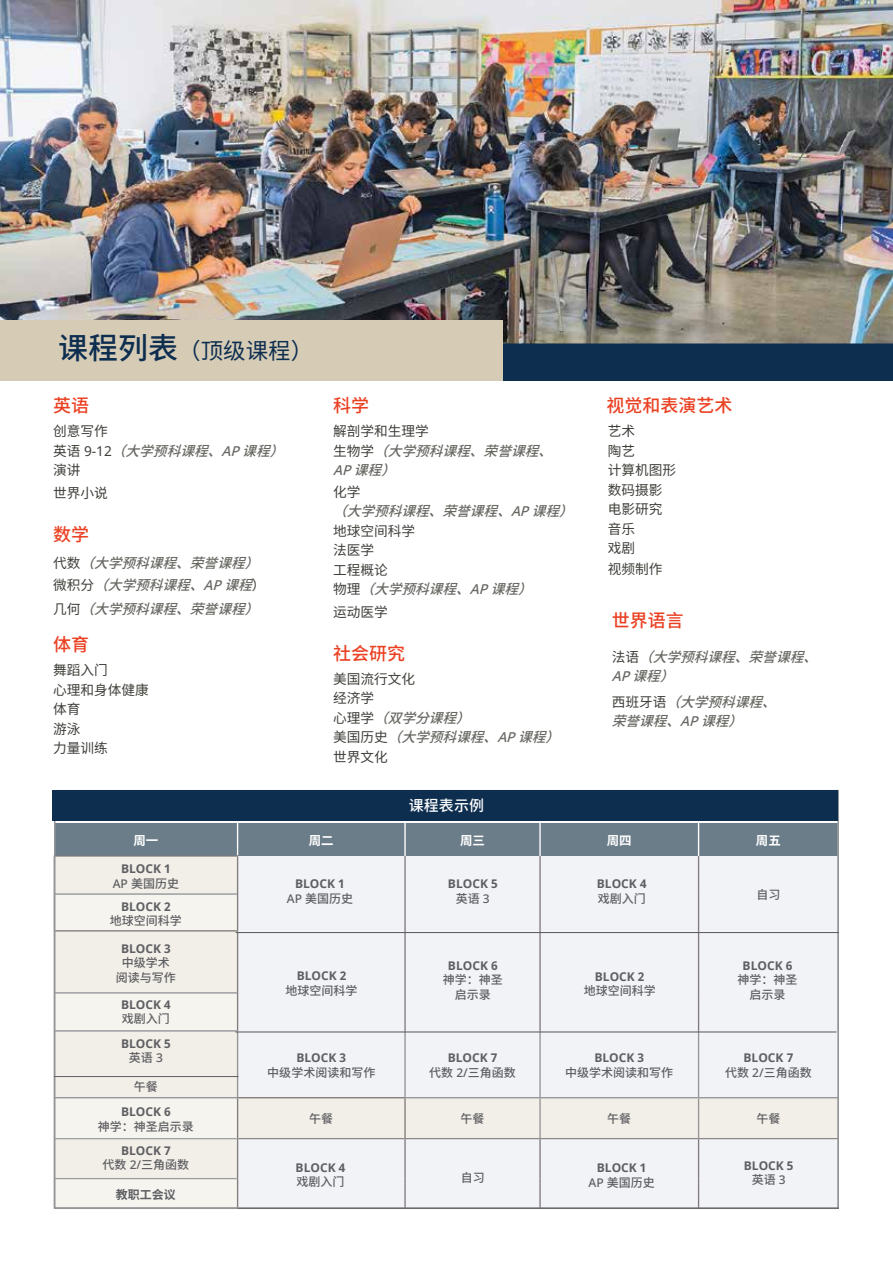
<style>
.page{position:relative;width:893px;height:1263px;background:#fff}
.page>*{position:absolute;margin:0;border:0;box-sizing:border-box;transform-origin:0 0}
.t1{font:22.5px "Noto Sans CJ Ksc";color:#0e2e50}
.t2{font:500 18px "Noto Sans CJ Ksc";color:#eb4123}
.t3{font:500 15px "Noto Sans CJ Ksc";color:#fff}
.t4{font:italic 500 13.65px/19.5px "Noto Sans CJ Ksc";color:#686963}
.t5{font:13.65px/19.5px "Noto Sans CJ Ksc";color:#3e3e39}
.t6{font:700 12.45px "Noto Sans CJ Ksc";color:#fff}
.t7{font:500 12px/14.4px "Noto Sans CJ Ksc";color:#5e5f62;text-align:center}
.t8{font:700 12px "Noto Sans";color:#5e5f62}
.t9{font:700 12px "Noto Sans CJ Ksc";color:#5e5f62}
.s1{font-weight:500;font-size:30px}
.s2{font-weight:400;font-style:normal;color:#3e3e39}
.s3{font-family:"Noto Sans";font-weight:400;font-style:normal;color:#3e3e39}
.s4{font-family:"Noto Sans"}
.s5{font-weight:500;font-style:italic;color:#686963}
.s6{font-family:"Noto Sans";font-weight:500;font-style:italic;color:#686963}
</style>
<div class="page">
<img style="left:0;top:0;width:893px;height:343px">
<div style="left:316px;top:343px;width:577px;height:38px;background:#0e2e50"></div>
<div style="left:57px;top:823px;width:779px;height:33px;background:#6c7d8a"></div>
<div style="left:57px;top:857px;width:180px;height:36px;background:#f2eee8"></div>
<svg style="left:238px;top:856px;width:598px;height:350px;fill:#f2f3f7"></svg>
<div style="left:57px;top:895px;width:180px;height:311px;background:#f2eee8"></div>
<hr style="left:539px;top:823px;width:2px;height:33px;background:#fff">
<hr style="left:698px;top:823px;width:1px;height:33px;background:#fff">
<hr style="left:404px;top:823px;width:2px;height:33px;background:#fff">
<hr style="left:237px;top:823px;width:1px;height:32px;background:#fff">
<hr style="left:55px;top:893px;width:182px;height:2px;background:#939598">
<hr style="left:55px;top:992px;width:182px;height:1px;background:#939598">
<hr style="left:55px;top:1030px;width:183px;height:1px;background:#939598">
<hr style="left:55px;top:1097px;width:182px;height:1px;background:#939598">
<hr style="left:539px;top:1098px;width:2px;height:40px;background:#939598">
<hr style="left:698px;top:1098px;width:1px;height:40px;background:#939598">
<hr style="left:237px;top:1031px;width:1px;height:66px;background:#939598">
<hr style="left:406px;top:1097px;width:134px;height:1px;background:#939598">
<hr style="left:540px;top:1097px;width:159px;height:1px;background:#939598">
<hr style="left:699px;top:1097px;width:140px;height:1px;background:#939598">
<hr style="left:404px;top:1031px;width:2px;height:66px;background:#939598">
<hr style="left:539px;top:1031px;width:2px;height:66px;background:#939598">
<hr style="left:698px;top:1031px;width:1px;height:66px;background:#939598">
<hr style="left:54px;top:1138px;width:183px;height:1px;background:#939598">
<hr style="left:54px;top:1178px;width:183px;height:1px;background:#939598">
<hr style="left:54px;top:855px;width:184px;height:2px;background:#827c7d">
<hr style="left:237px;top:857px;width:1px;height:37px;background:#827c7d">
<hr style="left:404px;top:856px;width:2px;height:38px;background:#827c7d">
<hr style="left:539px;top:856px;width:2px;height:38px;background:#827c7d">
<hr style="left:698px;top:856px;width:1px;height:38px;background:#827c7d">
<hr style="left:237px;top:894px;width:1px;height:36px;background:#827c7d">
<hr style="left:404px;top:894px;width:2px;height:37px;background:#827c7d">
<hr style="left:539px;top:894px;width:2px;height:37px;background:#827c7d">
<hr style="left:698px;top:894px;width:1px;height:37px;background:#827c7d">
<hr style="left:54px;top:930px;width:184px;height:1px;background:#827c7d">
<hr style="left:237px;top:931px;width:1px;height:62px;background:#827c7d">
<hr style="left:404px;top:931px;width:2px;height:62px;background:#827c7d">
<hr style="left:539px;top:931px;width:2px;height:62px;background:#827c7d">
<hr style="left:698px;top:931px;width:1px;height:62px;background:#827c7d">
<hr style="left:237px;top:993px;width:1px;height:37px;background:#827c7d">
<hr style="left:404px;top:993px;width:2px;height:38px;background:#827c7d">
<hr style="left:539px;top:993px;width:2px;height:38px;background:#827c7d">
<hr style="left:698px;top:993px;width:1px;height:38px;background:#827c7d">
<hr style="left:237px;top:1139px;width:1px;height:39px;background:#827c7d">
<hr style="left:404px;top:1139px;width:2px;height:39px;background:#827c7d">
<hr style="left:539px;top:1139px;width:2px;height:39px;background:#827c7d">
<hr style="left:698px;top:1139px;width:1px;height:39px;background:#827c7d">
<svg style="left:237px;top:1178px;width:1px;height:28px"></svg>
<hr style="left:404px;top:1178px;width:2px;height:30px;background:#827c7d">
<hr style="left:539px;top:1178px;width:2px;height:30px;background:#827c7d">
<hr style="left:698px;top:1178px;width:1px;height:30px;background:#827c7d">
<hr style="left:237px;top:1097px;width:169px;height:1px;background:#827c7d">
<hr style="left:237px;top:1098px;width:1px;height:41px;background:#827c7d">
<hr style="left:404px;top:1098px;width:2px;height:40px;background:#827c7d">
<hr style="left:238px;top:1138px;width:167px;height:1px;background:#827c7d">
<hr style="left:405px;top:1138px;width:135px;height:1px;background:#827c7d">
<hr style="left:540px;top:1138px;width:159px;height:1px;background:#827c7d">
<hr style="left:699px;top:1138px;width:140px;height:1px;background:#827c7d">
<div style="left:0;top:320px;width:502px;height:61px;background:#d6ccb6"></div>
<div style="left:53px;top:790px;width:785px;height:30px;background:#0e2e50"></div>
<hr style="left:236px;top:932px;width:603px;height:1px;background:#5e5f62">
<hr style="left:235px;top:1031px;width:601px;height:1px;background:#5e5f62">
<hr style="left:54px;top:1076px;width:184px;height:1px;background:#5e5f62">
<hr style="left:238px;top:1207px;width:601px;height:2px;background:#5e5f62">
<h1 class="t1" style="left:58px;top:338px;width:256px"><span class="s1">课程列表</span>（顶级课程）</h1>
<h2 class="t2" style="left:53px;top:395px;width:37px">英语</h2>
<p class="t4" style="left:53px;top:421px;width:242px"><span class="s2">创意写作<br>英语</span> <span class="s3">9 - 1 2</span> （大学预科课程、<span class="s4">A P</span>课程）<span class="s2">演讲</span></p>
<p class="t5" style="left:53px;top:483px;width:56px">世界小说</p>
<h2 class="t2" style="left:53px;top:524px;width:37px">数学</h2>
<p class="t4" style="left:53px;top:552px;width:217px;line-height:21.6px"><span class="s2">代数</span>（大学预科课程、荣誉课程）<span class="s2">微积分</span>（大学预科课程、<span class="s4">A P</span>课程<span class="s2">）</span></p>
<p class="t4" style="left:53px;top:599px;width:217px"><span class="s2">几何</span>（大学预科课程、荣誉课程）</p>
<h2 class="t2" style="left:53px;top:635px;width:37px">体育</h2>
<p class="t5" style="left:53px;top:661px;width:97px">舞蹈入门<br>心理和身体健康体育<br>游泳<br>力量训练</p>
<h2 class="t2" style="left:333px;top:395px;width:37px">科学</h2>
<p class="t4" style="left:333px;top:421px;width:231px"><span class="s2">解剖学和生理学<br>生物学</span>（大学预科课程、荣誉课程、<br><span class="s4">A P</span>课程）</p>
<p class="t4" style="left:333px;top:482px;width:252px"><span class="s2">化学<br></span>（大学预科课程、荣誉课程、<span class="s4">A P</span>课程）<span class="s2">地球空间科学<br>法医学<br>工程概论<br>物理</span>（大学预科课程、<span class="s4">A P</span>课程）</p>
<p class="t5" style="left:333px;top:603px;width:56px">运动医学</p>
<h2 class="t2" style="left:333px;top:643px;width:73px">社会研究</h2>
<p class="t5" style="left:333px;top:669px;width:238px">美国流行文化<br>经济学<br>心理学<span class="s5">（双学分课程）<br></span>美国历史<span class="s5">（大学预科课程、</span><span class="s6">A P</span><span class="s5">课程）</span>世界文化</p>
<p class="t3" style="left:409px;top:797px;width:76px">课程表示例</p>
<h2 class="t2" style="left:606px;top:395px;width:127px">视觉和表演艺术</h2>
<p class="t5" style="left:608px;top:421px;width:70px">艺术<br>陶艺<br>计算机图形数码摄影电影研究音乐<br>戏剧</p>
<p class="t5" style="left:608px;top:560px;width:56px">视频制作</p>
<h2 class="t2" style="left:612px;top:610px;width:73px">世界语言</h2>
<p class="t4" style="left:612px;top:647px;width:217px"><span class="s2">法语</span>（大学预科课程、荣誉课程、<br><span class="s4">A P</span>课程）</p>
<p class="t4" style="left:612px;top:692px;width:176px"><span class="s2">西班牙语</span>（大学预科课程、荣誉课程、<span class="s4">A P</span>课程）</p>
<p class="t6" style="left:133px;top:833px;width:26px">周一</p>
<p class="t6" style="left:309px;top:833px;width:26px">周二</p>
<p class="t6" style="left:460px;top:833px;width:26px">周三</p>
<p class="t6" style="left:607px;top:833px;width:26px">周四</p>
<p class="t6" style="left:756px;top:833px;width:26px">周五</p>
<p class="t8" style="left:121px;top:860px;width:51px">BLOCK 1</p>
<p class="t7" style="left:113px;top:876px;width:68px"><span class="s4">AP</span> 美国历史</p>
<p class="t8" style="left:121px;top:898px;width:51px">BLOCK 2</p>
<p class="t7" style="left:110px;top:913px;width:73px">地球空间科学</p>
<p class="t8" style="left:121px;top:940px;width:51px">BLOCK 3</p>
<p class="t7" style="left:116px;top:956px;width:61px">中级学术阅读与写作</p>
<p class="t8" style="left:121px;top:996px;width:51px">BLOCK 4</p>
<p class="t7" style="left:122px;top:1012px;width:49px">戏剧入门</p>
<p class="t8" style="left:121px;top:1035px;width:51px">BLOCK 5</p>
<p class="t7" style="left:129px;top:1051px;width:35px">英语 <span class="s4">3</span></p>
<p class="t7" style="left:134px;top:1080px;width:25px">午餐</p>
<p class="t8" style="left:295px;top:875px;width:51px">BLOCK 1</p>
<p class="t7" style="left:287px;top:891px;width:68px"><span class="s4">AP</span> 美国历史</p>
<p class="t8" style="left:448px;top:875px;width:51px">BLOCK 5</p>
<p class="t7" style="left:456px;top:891px;width:35px">英语 <span class="s4">3</span></p>
<p class="t8" style="left:597px;top:875px;width:51px">BLOCK 4</p>
<p class="t7" style="left:598px;top:891px;width:49px">戏剧入门</p>
<p class="t7" style="left:757px;top:887px;width:25px">自习</p>
<p class="t8" style="left:448px;top:957px;width:51px">BLOCK 6</p>
<p class="t7" style="left:443px;top:973px;width:61px">神学：神圣启示录</p>
<p class="t8" style="left:743px;top:957px;width:51px">BLOCK 6</p>
<p class="t7" style="left:737px;top:973px;width:62px">神学：神圣启示录</p>
<p class="t8" style="left:297px;top:967px;width:51px">BLOCK 2</p>
<p class="t7" style="left:286px;top:983px;width:73px">地球空间科学</p>
<p class="t8" style="left:595px;top:968px;width:51px">BLOCK 2</p>
<p class="t7" style="left:584px;top:984px;width:73px">地球空间科学</p>
<p class="t8" style="left:296px;top:1049px;width:51px">BLOCK 3</p>
<p class="t7" style="left:267px;top:1065px;width:109px">中级学术阅读和写作</p>
<p class="t8" style="left:448px;top:1049px;width:51px">BLOCK 7</p>
<p class="t7" style="left:429px;top:1065px;width:88px">代数 <span class="s4">2/</span>三角函数</p>
<p class="t8" style="left:594px;top:1049px;width:51px">BLOCK 3</p>
<p class="t7" style="left:565px;top:1065px;width:109px">中级学术阅读和写作</p>
<p class="t8" style="left:744px;top:1049px;width:51px">BLOCK 7</p>
<p class="t7" style="left:725px;top:1065px;width:88px">代数 <span class="s4">2/</span>三角函数</p>
<p class="t8" style="left:121px;top:1103px;width:51px">BLOCK 6</p>
<p class="t7" style="left:98px;top:1119px;width:97px">神学：神圣启示录</p>
<p class="t8" style="left:121px;top:1142px;width:51px">BLOCK 7</p>
<p class="t7" style="left:103px;top:1158px;width:88px">代数 <span class="s4">2/</span>三角函数</p>
<p class="t9" style="left:116px;top:1187px;width:61px">教职工会议</p>
<p class="t7" style="left:309px;top:1112px;width:25px">午餐</p>
<p class="t7" style="left:460px;top:1112px;width:25px">午餐</p>
<p class="t7" style="left:607px;top:1112px;width:25px">午餐</p>
<p class="t7" style="left:756px;top:1112px;width:25px">午餐</p>
<p class="t8" style="left:296px;top:1159px;width:51px">BLOCK 4</p>
<p class="t7" style="left:296px;top:1175px;width:49px">戏剧入门</p>
<p class="t7" style="left:461px;top:1170px;width:25px">自习</p>
<p class="t8" style="left:597px;top:1159px;width:51px">BLOCK 1</p>
<p class="t7" style="left:589px;top:1175px;width:68px"><span class="s4">AP</span> 美国历史</p>
<p class="t8" style="left:744px;top:1157px;width:51px">BLOCK 5</p>
<p class="t7" style="left:752px;top:1173px;width:35px">英语 <span class="s4">3</span></p>
</div>
